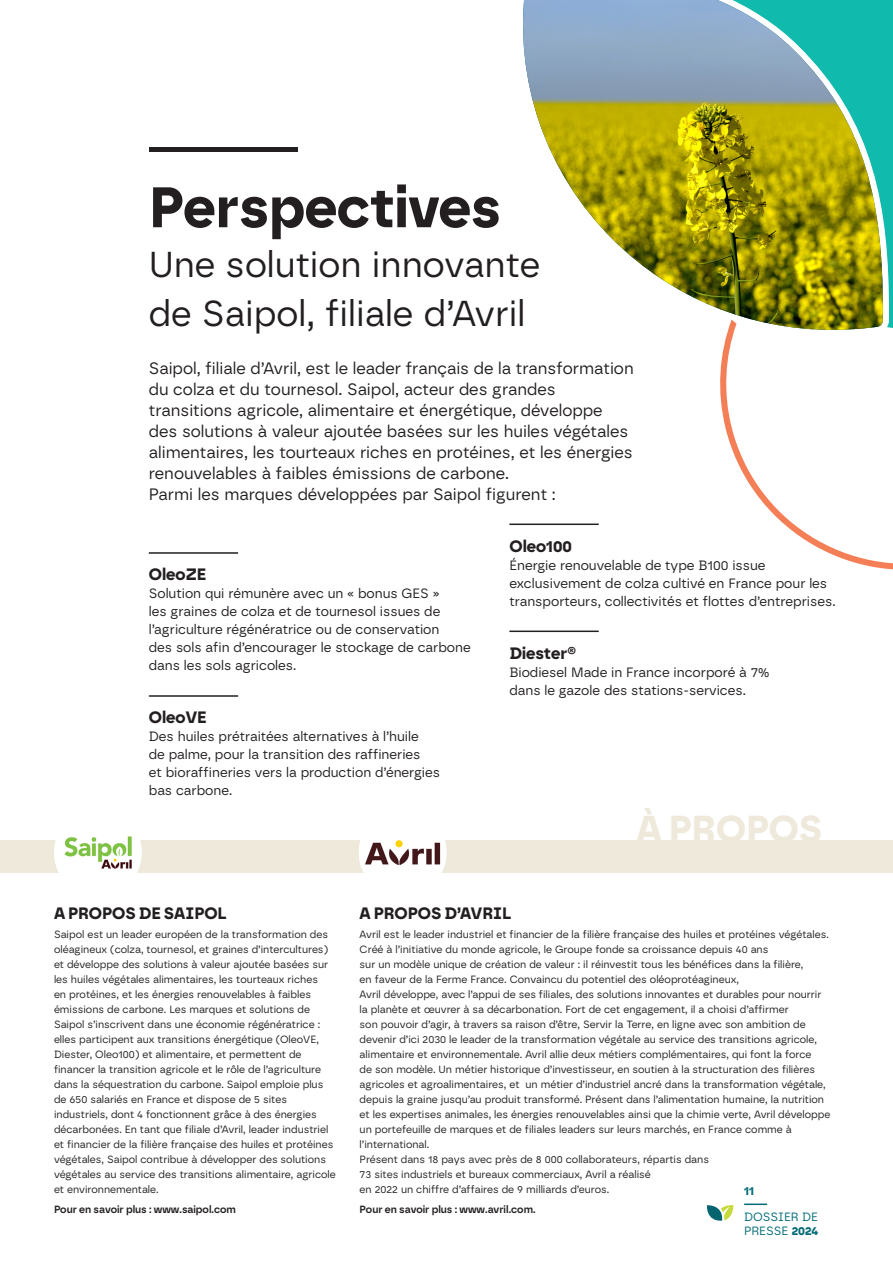
<style>
.page{position:relative;width:893px;height:1263px;background:#fff}
.page>*{position:absolute;margin:0;border:0;box-sizing:border-box;transform-origin:0 0}
.t1{font:700 57px "Borna";color:#231f20}
.t2{font:700 37.5px "Borna";color:#efe9db}
.t3{font:36px/49.5px "Borna";color:#231f20}
.t4{font:16.5px/21px "Borna";color:#231f20}
.t5{font:700 16.5px "Borna";color:#231f20}
.t6{font:13.5px/18px "Borna";color:#231f20}
.t7{font:12px/13.5px "Borna";color:#016b76}
.t8{font:700 12px "Borna";color:#016b76}
.t9{font:10.5px/15px "Borna";color:#231f20}
.t10{font:600 10.5px "Borna";color:#231f20}
.s1{font-weight:700}
</style>
<div class="page">
<div style="left:149px;top:147px;width:149px;height:5px;background:#231f20"></div>
<hr style="left:149px;top:552px;width:89px;height:2px;background:#231f20">
<hr style="left:149px;top:695px;width:89px;height:2px;background:#231f20">
<hr style="left:509px;top:523px;width:90px;height:2px;background:#231f20">
<hr style="left:509px;top:630px;width:90px;height:2px;background:#231f20">
<hr style="left:744px;top:1203px;width:23px;height:2px;background:#016b76">
<svg style="left:707px;top:1205px;width:27px;height:16px"></svg>
<div style="left:0;top:840px;width:893px;height:32px;background:#efe9db"></div>
<img style="left:54px;top:836px;width:88px;height:37px">
<div style="left:359px;top:809px;width:87px;height:87px;background:#fff;border-radius:50%"></div>
<img style="left:359px;top:840px;width:87px;height:31px">
<svg style="left:720px;top:330px;width:173px;height:240px"></svg>
<svg style="left:883px;top:0;width:10px;height:328px;fill:#10baac"></svg>
<img style="left:523px;top:0;width:360px;height:330px">
<p class="t1" style="left:149px;top:172px;width:353px">Perspectives</p>
<p class="t3" style="left:149px;top:239px;width:393px">Une solution innovante de Saipol, filiale d’Avril</p>
<p class="t4" style="left:149px;top:357px;width:486px">Saipol, filiale d’Avril, est le leader français de la transformation du colza et du tournesol. Saipol, acteur des grandes transitions agricole, alimentaire et énergétique, développe des solutions à valeur ajoutée basées sur les huiles végétales alimentaires, les tourteaux riches en protéines, et les énergies renouvelables à faibles émissions de carbone.<br>Parmi les marques développées par Saipol figurent :</p>
<p class="t5" style="left:149px;top:564px;width:59px">OleoZE</p>
<p class="t6" style="left:149px;top:584px;width:323px">Solution qui rémunère avec un « bonus GES »<br>les graines de colza et de tournesol issues de l’agriculture régénératrice ou de conservation<br>des sols afin d’encourager le stockage de carbone dans les sols agricoles.</p>
<p class="t5" style="left:149px;top:707px;width:59px">OleoVE</p>
<p class="t6" style="left:149px;top:727px;width:293px">Des huiles prétraitées alternatives à l’huile<br>de palme, pour la transition des raffineries<br>et bioraffineries vers la production d’énergies bas carbone.</p>
<p class="t5" style="left:509px;top:536px;width:64px">Oleo100</p>
<p class="t6" style="left:509px;top:556px;width:328px">Énergie renouvelable de type B100 issue exclusivement de colza cultivé en France pour les transporteurs, collectivités et flottes d’entreprises.</p>
<p class="t5" style="left:509px;top:643px;width:68px">Diester®</p>
<p class="t6" style="left:509px;top:663px;width:262px">Biodiesel Made in France incorporé à 7% dans le gazole des stations-services.</p>
<p class="t2" style="left:637px;top:806px;width:187px">À PROPOS</p>
<p class="t5" style="left:54px;top:903px;width:174px">A PROPOS DE SAIPOL</p>
<p class="t9" style="left:54px;top:927px;width:283px">Saipol est un leader européen de la transformation des oléagineux (colza, tournesol, et graines d’intercultures) et développe des solutions à valeur ajoutée basées sur les huiles végétales alimentaires, les tourteaux riches<br>en protéines, et les énergies renouvelables à faibles émissions de carbone. Les marques et solutions de Saipol s’inscrivent dans une économie régénératrice : elles participent aux transitions énergétique (OleoVE, Diester, Oleo100) et alimentaire, et permettent de financer la transition agricole et le rôle de l’agriculture dans la séquestration du carbone. Saipol emploie plus de 650 salariés en France et dispose de 5 sites industriels, dont 4 fonctionnent grâce à des énergies décarbonées. En tant que filiale d’Avril, leader industriel et financier de la filière française des huiles et protéines végétales, Saipol contribue à développer des solutions végétales au service des transitions alimentaire, agricole et environnementale.</p>
<p class="t10" style="left:54px;top:1202px;width:184px">Pour en savoir plus : www.saipol.com</p>
<p class="t5" style="left:360px;top:903px;width:153px">A PROPOS D’AVRIL</p>
<p class="t9" style="left:360px;top:927px;width:472px">Avril est le leader industriel et financier de la filière française des huiles et protéines végétales.<br>Créé à l’initiative du monde agricole, le Groupe fonde sa croissance depuis 40 ans<br>sur un modèle unique de création de valeur : il réinvestit tous les bénéfices dans la filière,<br>en faveur de la Ferme France. Convaincu du potentiel des oléoprotéagineux,<br>Avril développe, avec l’appui de ses filiales, des solutions innovantes et durables pour nourrir la planète et œuvrer à sa décarbonation. Fort de cet engagement, il a choisi d’affirmer<br>son pouvoir d’agir, à travers sa raison d’être, Servir la Terre, en ligne avec son ambition de devenir d’ici 2030 le leader de la transformation végétale au service des transitions agricole, alimentaire et environnementale. Avril allie deux métiers complémentaires, qui font la force<br>de son modèle. Un métier historique d’investisseur, en soutien à la structuration des filières agricoles et agroalimentaires, et un métier d’industriel ancré dans la transformation végétale, depuis la graine jusqu’au produit transformé. Présent dans l’alimentation humaine, la nutrition et les expertises animales, les énergies renouvelables ainsi que la chimie verte, Avril développe un portefeuille de marques et de filiales leaders sur leurs marchés, en France comme à l’international.<br>Présent dans 18 pays avec près de 8 000 collaborateurs, répartis dans<br>73 sites industriels et bureaux commerciaux, Avril a réalisé<br>en 2022 un chiffre d’affaires de 9 milliards d’euros.</p>
<p class="t10" style="left:360px;top:1202px;width:177px">Pour en savoir plus : www.avril.com.</p>
<p class="t8" style="left:744px;top:1183px;width:11px">11</p>
<p class="t7" style="left:744px;top:1210px;width:75px">DOSSIER DE<br>PRESSE <span class="s1">2024</span></p>
</div>
